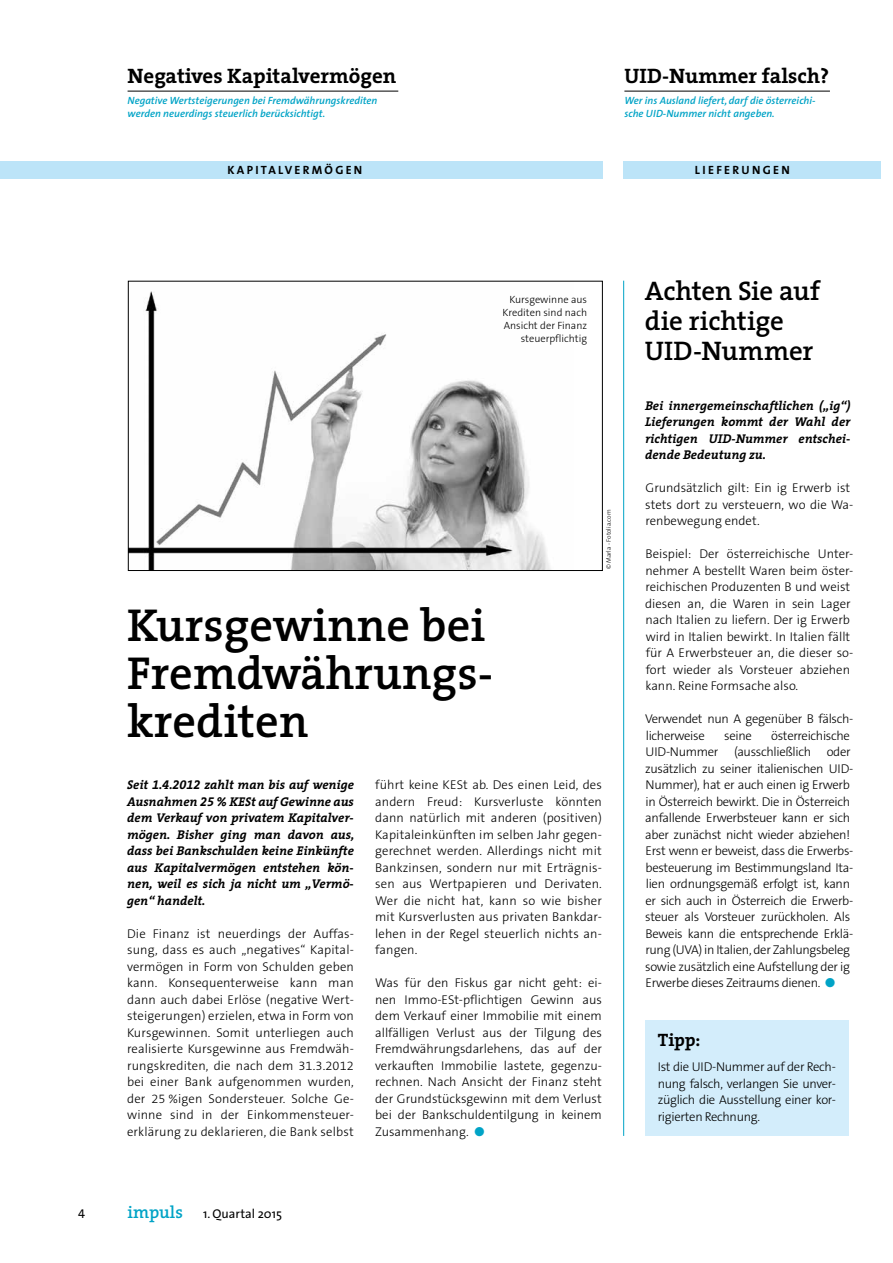
<style>
.page{position:relative;width:893px;height:1263px;background:#fff}
.page>*{position:absolute;margin:0;border:0;box-sizing:border-box;transform-origin:0 0}
.t1{font:600 46.5px/48px "The Serif";color:#000}
.t2{font:600 27px/30px "The Serif";letter-spacing:-.01em;color:#000}
.t3{font:700 21px "The Serif";color:#000}
.t4{font:700 18px "The Serif";color:#000}
.t5{font:300 12.75px/16.5px "The Sans B3";letter-spacing:-.025em;color:#000;text-align:justify}
.t6{font:300 12.75px/16.5px "The Sans B3";color:#000}
.t7{font:italic 700 12.75px/16.5px "The Serif";color:#000;text-align:justify}
.t8{font:12.75px "The Sans";color:#000}
.t9{font:12.75px "The Sans Caps";color:#000}
.t10{font:12px "The Sans Bold Caps";letter-spacing:.19em;color:#000}
.t11{font:italic 600 10.5px/12.8px "The Sans";color:#00a3c6}
.t12{font:300 10.5px/12.8px "The Sans B3";color:#000;text-align:right}
.t13{font:300 6.45px "The Sans";color:#000}
.s1{font-family:"The Serif Bold Expert";font-weight:400}
.s2{color:#00a3c6}
.s3{font-family:"The Serif";font-weight:600;font-size:17.25px;color:#00a3c6}
</style>
<div class="page">
<hr style="left:624px;top:91px;width:206px;height:1px;background:#000">
<hr style="left:128px;top:91px;width:270px;height:1px;background:#000">
<div style="left:0;top:162px;width:603px;height:17px;background:#bce4f8"></div>
<hr style="left:623px;top:281px;width:1px;height:855px;background:#00a3c6">
<div style="left:623px;top:162px;width:238px;height:17px;background:#bce4f8"></div>
<div style="left:822px;top:162px;width:58px;height:17px;background:#bce4f8"></div>
<img style="left:130px;top:291px;width:420px;height:278px">
<div style="left:128px;top:281px;width:475px;height:290px;border:1px solid #000"></div>
<div style="left:645px;top:1020px;width:204px;height:116px;background:#d3edfb"></div>
<h3 class="t3" style="left:128px;top:59px;width:270px">Negatives Kapitalvermögen</h3>
<p class="t11" style="left:128px;top:94px;width:251px">Negative Wertsteigerungen bei Fremdwährungskrediten werden neuerdings steuerlich berücksichtigt.</p>
<p class="t10" style="left:227px;top:160px;width:136px">KAPITALVERMÖGEN</p>
<h3 class="t3" style="left:624px;top:59px;width:206px">UID-Nummer falsch?</h3>
<p class="t11" style="left:624px;top:94px;width:193px">Wer ins Ausland liefert, darf die österreichi&shy;sche UID-Nummer nicht angeben.</p>
<p class="t10" style="left:695px;top:160px;width:96px">LIEFERUNGEN</p>
<p class="t12" style="left:502px;top:294px;width:86px">Kursgewinne aus<br>Krediten sind nach<br>Ansicht der Finanz steuerpflichtig</p>
<h1 class="t1" style="left:127px;top:600px;width:368px">Kursgewinne bei<br>Fremdwährungs&shy;krediten</h1>
<p class="t13" style="left:603px;top:569px;width:61px;rotate:-90deg">© Marla - Fotolia.com</p>
<p class="t7" style="left:127px;top:776px;width:229px">Seit <span class="s1">1.4.2012</span> zahlt man bis auf wenige Ausnahmen <span class="s1">25</span> % KESt auf Gewinne aus dem Verkauf von privatem Kapitalver&shy;mögen. Bisher ging man davon aus, dass bei Bankschulden keine Einkünfte aus Kapitalvermögen entstehen kön&shy;nen, weil es sich ja nicht um „Vermö&shy;gen“ handelt.</p>
<p class="t5" style="left:127px;top:926px;width:228px">Die Finanz ist neuerdings der Auffas&shy;sung, dass es auch „negatives“ Kapital&shy;vermögen in Form von Schulden geben kann. Konsequenterweise kann man dann auch dabei Erlöse (negative Wert&shy;steigerungen) erzielen, etwa in Form von Kursgewinnen. Somit unterliegen auch realisierte Kursgewinne aus Fremdwäh&shy;rungskrediten, die nach dem 31.3.2012 bei einer Bank aufgenommen wurden, der 25 %igen Sondersteuer. Solche Ge&shy;winne sind in der Einkommensteuer&shy;erklärung zu deklarieren, die Bank selbst</p>
<p class="t5" style="left:375px;top:777px;width:228px">führt keine KESt ab. Des einen Leid, des andern Freud: Kursverluste könnten dann natürlich mit anderen (positiven)<br>Kapitaleinkünften im selben Jahr gegen&shy;gerechnet werden. Allerdings nicht mit Bankzinsen, sondern nur mit Erträgnis&shy;sen aus Wertpapieren und Derivaten.<br>Wer die nicht hat, kann so wie bisher mit Kursverlusten aus privaten Bankdar&shy;lehen in der Regel steuerlich nichts an&shy;fangen.</p>
<p class="t5" style="left:375px;top:975px;width:228px">Was für den Fiskus gar nicht geht: ei&shy;nen Immo-ESt-pflichtigen Gewinn aus dem Verkauf einer Immobilie mit einem allfälligen Verlust aus der Tilgung des Fremdwährungsdarlehens, das auf der verkauften Immobilie lastete, gegenzu&shy;rechnen. Nach Ansicht der Finanz steht der Grundstücksgewinn mit dem Verlust bei der Bankschuldentilgung in keinem Zusammenhang. <span class="s2">●</span></p>
<p class="t9" style="left:78px;top:1203px;width:8px">4</p>
<p class="t8" style="left:128px;top:1203px;width:156px"><span class="s3">impuls</span> 1. Quartal 2015</p>
<h2 class="t2" style="left:645px;top:276px;width:177px">Achten Sie auf die richtige<br>UID-Nummer</h2>
<p class="t7" style="left:645px;top:397px;width:207px">Bei innergemeinschaftlichen („ig“)<br>Lieferungen kommt der Wahl der richtigen UID-Nummer entschei&shy;dende Bedeutung zu.</p>
<p class="t6" style="left:645px;top:480px;width:210px">Grundsätzlich gilt: Ein ig Erwerb ist stets dort zu versteuern, wo die Wa&shy;renbewegung endet.</p>
<p class="t6" style="left:645px;top:546px;width:210px">Beispiel: Der österreichische Unter&shy;nehmer A bestellt Waren beim öster&shy;reichischen Produzenten B und weist diesen an, die Waren in sein Lager nach Italien zu liefern. Der ig Erwerb wird in Italien bewirkt. In Italien fällt für A Erwerbsteuer an, die dieser so&shy;fort wieder als Vorsteuer abziehen kann. Reine Formsache also.</p>
<p class="t5" style="left:645px;top:711px;width:210px">Verwendet nun A gegenüber B fälsch&shy;licherweise</p>
<p class="t5" style="left:645px;top:728px;width:210px;text-align:left;text-indent:126px">österreichische UID-Nummer (ausschließlich oder zusätzlich zu seiner italienischen UID-Nummer), hat er auch einen ig Erwerb in Österreich bewirkt. Die in Österreich anfallende Erwerbsteuer kann er sich aber zunächst nicht wieder abziehen!<br>Erst wenn er beweist, dass die Erwerbs&shy;besteuerung im Bestimmungsland Ita&shy;lien ordnungsgemäß erfolgt ist, kann er sich auch in Österreich die Erwerb&shy;steuer als Vorsteuer zurückholen. Als Beweis kann die entsprechende Erklä&shy;rung (UVA) in Italien, der Zahlungsbeleg sowie zusätzlich eine Aufstellung der ig Erwerbe dieses Zeitraums dienen. <span class="s2">●</span></p>
<p class="t5" style="left:724px;top:728px;width:29px">seine</p>
<h3 class="t4" style="left:658px;top:1025px;width:44px">Tipp:</h3>
<p class="t5" style="left:658px;top:1059px;width:180px">Ist die UID-Nummer auf der Rech&shy;nung falsch, verlangen Sie unver&shy;züglich die Ausstellung einer kor&shy;rigierten Rechnung.</p>
</div>
